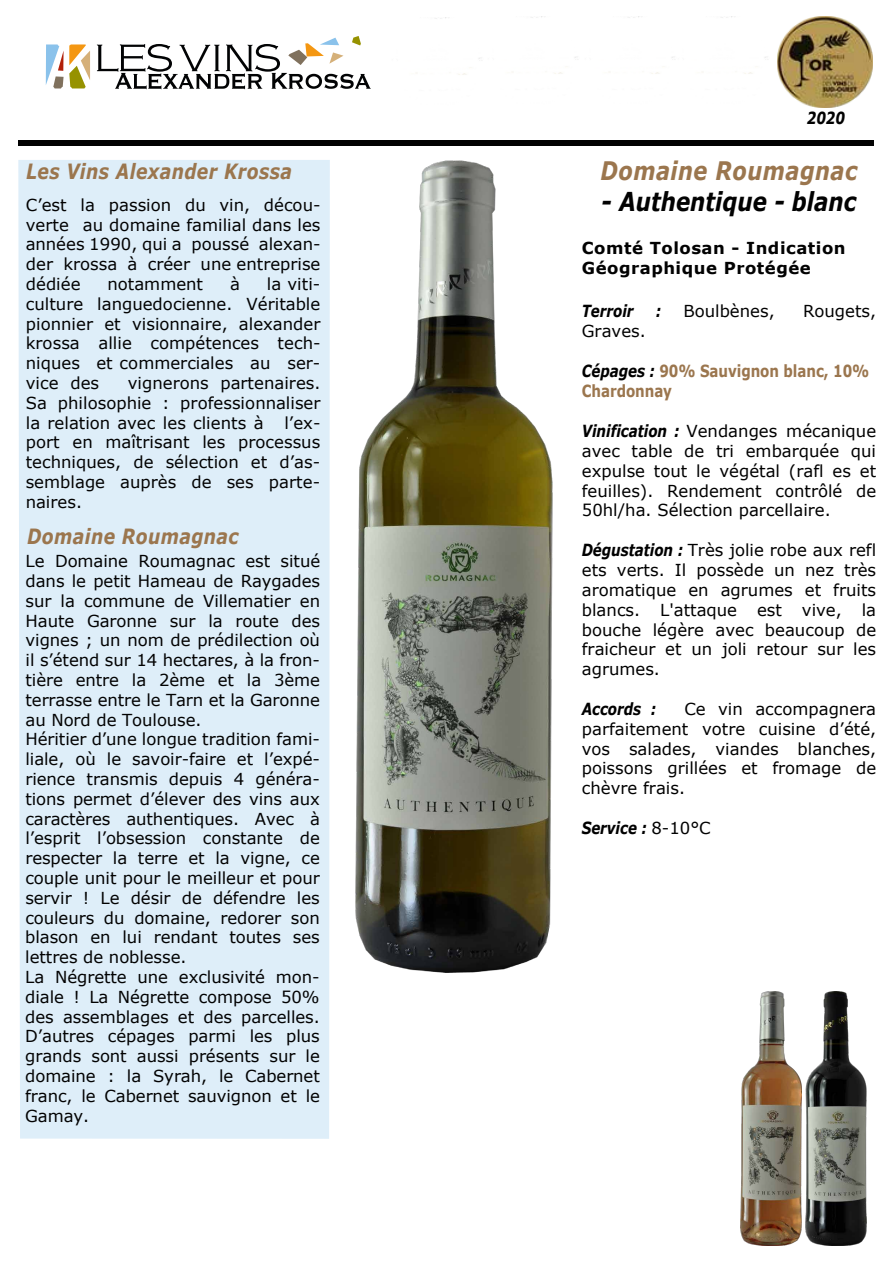
<style>
.page{position:relative;width:893px;height:1263px;background:#fff}
.page>*{position:absolute;margin:0;border:0;box-sizing:border-box;transform-origin:0 0}
.t1{font:italic 700 26.1px "Verdana";color:#020202;scale:.82 1}
.t2{font:italic 700 25.5px "Verdana";letter-spacing:.025em;color:#9b764e;scale:.82 1}
.t3{font:italic 700 21px "Verdana";letter-spacing:.025em;color:#9b764e;scale:.82 1}
.t4{font:700 16.65px/20px "Verdana";letter-spacing:-.005em;color:#9b764e;scale:.81 1}
.t5{font:italic 700 16.65px "Verdana";letter-spacing:-.005em;color:#000;scale:.81 1}
.t6{font:italic 700 16.65px "Verdana";color:#020202;scale:.81 1}
.t7{font:16.5px/19.8px "Verdana";letter-spacing:-.005em;color:#020202;text-align:justify}
.t8{font:16.5px/19.8px "Verdana";color:#000;text-align:justify}
.t9{font:700 16.5px/19.8px "Verdana";letter-spacing:.03em;color:#020202}
.s1{font-style:italic;color:#000}
.s2{font-weight:700;font-style:italic;font-size:16.65px}
.s3{font-weight:400;font-style:normal;font-size:16.5px;color:#020202}
</style>
<div class="page">
<div style="left:18px;top:160px;width:312px;height:979px;background:#deeef9"></div>
<img style="left:356px;top:160px;width:197px;height:812px">
<svg style="left:46px;top:44px;width:44px;height:44px"></svg>
<svg style="left:97px;top:36px;width:274px;height:53px"></svg>
<div style="left:18px;top:140px;width:855px;height:5px;background:#020202"></div>
<img style="left:777px;top:16px;width:96px;height:91px">
<img style="left:741px;top:992px;width:60px;height:254px">
<img style="left:806px;top:992px;width:61px;height:253px">
<p class="t3" style="left:26px;top:156px;width:326px">Les Vins Alexander Krossa</p>
<p class="t7" style="left:26px;top:195px;width:296px">C’est la passion du vin, décou&shy;verte au domaine familial dans les années 1990, qui a poussé alexan&shy;der krossa à créer une entreprise dédiée</p>
<p class="t7" style="left:108px;top:274px;width:97px">notamment</p>
<p class="t7" style="left:230px;top:274px;width:11px">à</p>
<p class="t7" style="left:26px;top:274px;width:296px;text-indent:241px">la viti&shy;culture languedocienne. Véritable pionnier et visionnaire, alexander krossa allie compétences tech&shy;niques et commerciales au ser&shy;vice des</p>
<p class="t7" style="left:26px;top:373px;width:296px;text-indent:102px">vignerons partenaires.<br>Sa philosophie : professionnaliser la relation avec les clients à l’ex&shy;port en maîtrisant les processus techniques, de sélection et d’as&shy;semblage auprès de ses parte&shy;naires.</p>
<p class="t3" style="left:27px;top:521px;width:259px">Domaine Roumagnac</p>
<p class="t7" style="left:25px;top:551px;width:297px;text-align:left">Le Domaine Roumagnac est situé dans le petit Hameau de Raygades sur la commune de Villematier en<br>Haute Garonne sur la route des vignes ; un nom de prédilection où il s’étend sur 14 hectares, à la fron&shy;tière entre la 2ème et la 3ème terrasse entre le Tarn et la Garonne au Nord de Toulouse.<br>Héritier d’une longue tradition fami&shy;liale, où le savoir-faire et l’expé&shy;rience transmis depuis 4 généra&shy;tions permet d’élever des vins aux caractères authentiques. Avec à l’esprit l’obsession constante de respecter la terre et la vigne, ce couple unit pour le meilleur et pour servir ! Le désir de défendre les couleurs du domaine, redorer son blason en lui rendant toutes ses lettres de noblesse.<br>La Négrette une exclusivité mon&shy;diale ! La Négrette compose 50% des assemblages et des parcelles.<br>D’autres cépages parmi les plus grands sont aussi présents sur le domaine : la Syrah, le Cabernet franc, le Cabernet sauvignon et le<br>Gamay.</p>
<p class="t6" style="left:807px;top:107px;width:49px">2020</p>
<h2 class="t2" style="left:601px;top:152px;width:315px">Domaine Roumagnac</h2>
<h1 class="t1" style="left:602px;top:183px;width:312px">- Authentique - blanc</h1>
<p class="t9" style="left:582px;top:238px;width:265px">Comté Tolosan - Indication<br>Géographique Protégée</p>
<p class="t5" style="left:582px;top:300px;width:65px">Terroir</p>
<p class="t5" style="left:656px;top:300px;width:8px">:</p>
<p class="t7" style="left:683px;top:301px;width:93px">Boulbènes,</p>
<p class="t7" style="left:803px;top:301px;width:75px">Rougets,</p>
<p class="t7" style="left:582px;top:321px;width:65px">Graves.</p>
<p class="t4" style="left:582px;top:361px;width:357px"><span class="s1">Cépages :</span> 90% Sauvignon blanc, 10%<br>Chardonnay</p>
<p class="t8" style="left:582px;top:421px;width:296px"><span class="s2">Vinification :</span> Vendanges mécanique avec table de tri embarquée qui expulse tout le végétal (rafl es et feuilles). Rendement contrôlé de 50hl/ha. Sélection parcellaire.</p>
<p class="t8" style="left:582px;top:540px;width:296px"><span class="s2">Dégustation :</span> Très jolie robe aux refl ets verts. Il possède un nez très aromatique en agrumes et fruits blancs. L'attaque est vive, la bouche légère avec beaucoup de fraicheur et un joli retour sur les agrumes.</p>
<p class="t5" style="left:582px;top:697px;width:93px">Accords :</p>
<p class="t8" style="left:582px;top:699px;width:296px;text-indent:103px">Ce vin accompagnera parfaitement votre cuisine d’été, vos salades, viandes blanches, poissons grillées et fromage de chèvre frais.</p>
<p class="t5" style="left:582px;top:816px;width:161px">Service : <span class="s3">8-10°C</span></p>
</div>
